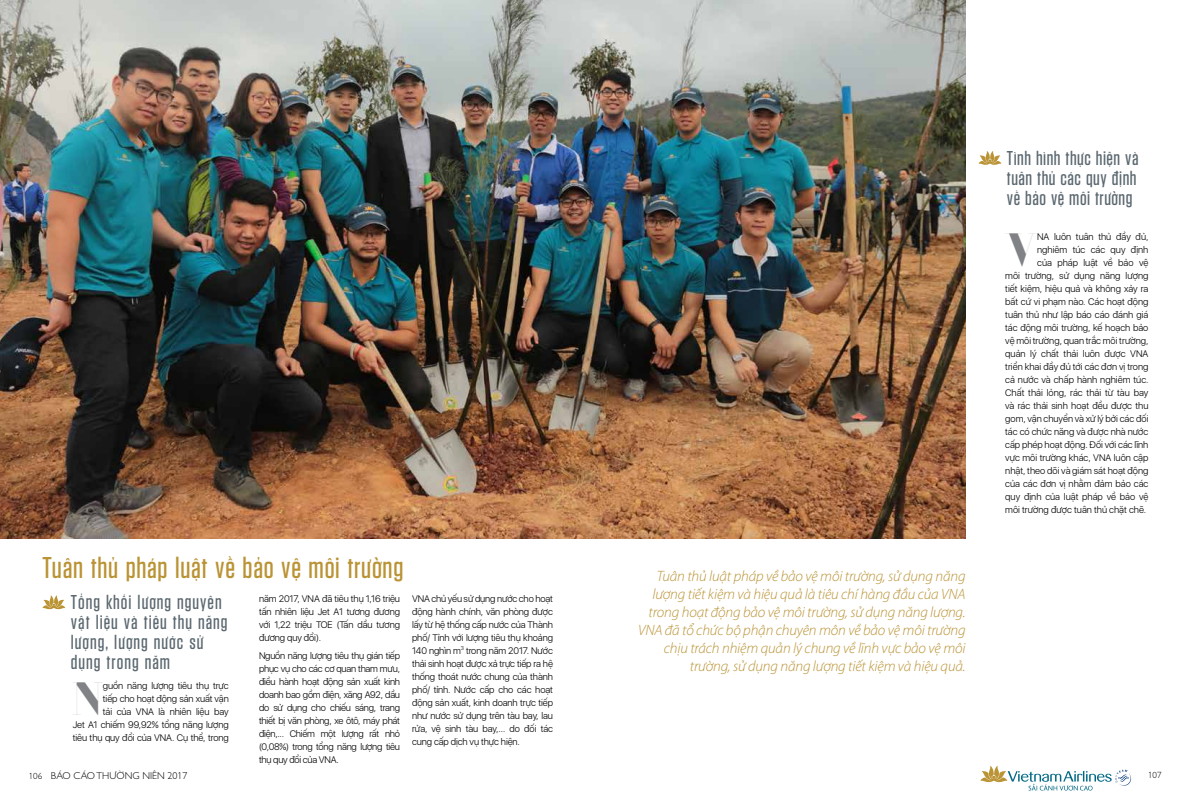
<style>
.page{position:relative;width:1191px;height:808px;background:#fff}
.page>*{position:absolute;margin:0;border:0;box-sizing:border-box;transform-origin:0 0}
.t1{font:46.6px "F37 Bella";color:#808285}
.t2{font:30px "HCP Tungsen";letter-spacing:.025em;color:#ba9334}
.t3{font:20px/20px "HCP Tungsen";letter-spacing:.05em;color:#5b6870}
.t4{font:italic 300 15px/18px "Myriad Pro";letter-spacing:-.01em;color:#ba9334;text-align:right}
.t5{font:300 10px "Dep Gill Sans";color:#000}
.t6{font:300 9.5px/13px "SFUI Display";color:#000;text-align:justify}
.t7{font:300 9px "Dep Gill Sans";color:#000}
.s1{font-size:9px}
</style>
<div class="page">
<svg style="left:980px;top:766px;width:151px;height:24px"></svg>
<img style="left:0;top:0;width:965px;height:539px">
<svg style="left:42px;top:595px;width:23px;height:14px"></svg>
<svg style="left:978px;top:151px;width:23px;height:14px"></svg>
<h3 class="t3" style="left:1007px;top:145px;width:133px;text-align:justify">Tình hình thực hiện và tuân thủ các quy định về bảo vệ môi trường</h3>
<h2 class="t2" style="left:43px;top:546px;width:362px">Tuân thủ pháp luật về bảo vệ môi trường</h2>
<h3 class="t3" style="left:71px;top:590px;width:158px">Tổng khối lượng nguyên vật liệu và tiêu thụ năng lượng, lượng nước sử dụng trong năm</h3>
<p class="t6" style="left:73px;top:680px;width:157px;text-align:right">guồn năng lượng tiêu thụ trực<br>tiếp cho hoạt động sản xuất vận<br>tải của VNA là nhiên liệu bay<br>Jet A1 chiếm 99,92% tổng năng lượng tiêu thụ quy đổi của VNA. Cụ thể, trong</p>
<h1 class="t1" style="left:72px;top:672px;width:32px">N</h1>
<p class="t6" style="left:259px;top:592px;width:142px">năm 2017, VNA đã tiêu thụ 1,16 triệu tấn nhiên liệu Jet A1 tương đương với 1,22 triệu TOE (Tấn dầu tương đương quy đổi).</p>
<p class="t6" style="left:259px;top:650px;width:142px">Nguồn năng lượng tiêu thụ gián tiếp phục vụ cho các cơ quan tham mưu, điều hành hoạt động sản xuất kinh doanh bao gồm điện, xăng A92, dầu do sử dụng cho chiếu sáng, trang thiết bị văn phòng, xe ôtô, máy phát điện,... Chiếm một lượng rất nhỏ (0,08%) trong tổng năng lượng tiêu thụ quy đổi của VNA.</p>
<p class="t6" style="left:412px;top:592px;width:142px">VNA chủ yếu sử dụng nước cho hoạt động hành chính, văn phòng được lấy từ hệ thống cấp nước của Thành phố/ Tỉnh với lượng tiêu thụ khoảng 140 nghìn m<sup>3</sup> trong năm 2017. Nước thải sinh hoạt được xả trực tiếp ra hệ thống thoát nước chung của thành phố/ tỉnh. Nước cấp cho các hoạt động sản xuất, kinh doanh trực tiếp như nước sử dụng trên tàu bay, lau rửa, vệ sinh tàu bay,… do đối tác cung cấp dịch vụ thực hiện.</p>
<p class="t4" style="left:638px;top:567px;width:329px">Tuân thủ luật pháp về bảo vệ môi trường, sử dụng năng lượng tiết kiệm và hiệu quả là tiêu chí hàng đầu của VNA trong hoạt động bảo vệ môi trường, sử dụng năng lượng.<br>VNA đã tổ chức bộ phận chuyên môn về bảo vệ môi trường chịu trách nhiệm quản lý chung về lĩnh vực bảo vệ môi trường, sử dụng năng lượng tiết kiệm và hiệu quả.</p>
<p class="t6" style="left:1005px;top:231px;width:145px;text-align:right">NA luôn tuân thủ đầy đủ, nghiêm túc các quy định<br>của pháp luật về bảo vệ<br>môi trường, sử dụng năng lượng tiết kiệm, hiệu quả và không xảy ra bất cứ vi phạm nào. Các hoạt động tuân thủ như lập báo cáo đánh giá tác động môi trường, kế hoạch bảo vệ môi trường, quan trắc môi trường, quản lý chất thải luôn được VNA triển khai đầy đủ tới các đơn vị trong cả nước và chấp hành nghiêm túc.<br>Chất thải lỏng, rác thải từ tàu bay và rác thải sinh hoạt đều được thu gom, vận chuyển và xử lý bởi các đối tác có chức năng và được nhà nước cấp phép hoạt động. Đối với các lĩnh vực môi trường khác, VNA luôn cập nhật, theo dõi và giám sát hoạt động của các đơn vị nhằm đảm bảo các quy định của luật pháp về bảo vệ môi trường được tuân thủ chặt chẽ.</p>
<h1 class="t1" style="left:1005px;top:223px;width:34px">V</h1>
<p class="t5" style="left:29px;top:768px;width:160px"><span class="s1">106</span> BÁO CÁO THƯỜNG NIÊN 2017</p>
<p class="t7" style="left:1148px;top:768px;width:15px">107</p>
</div>
